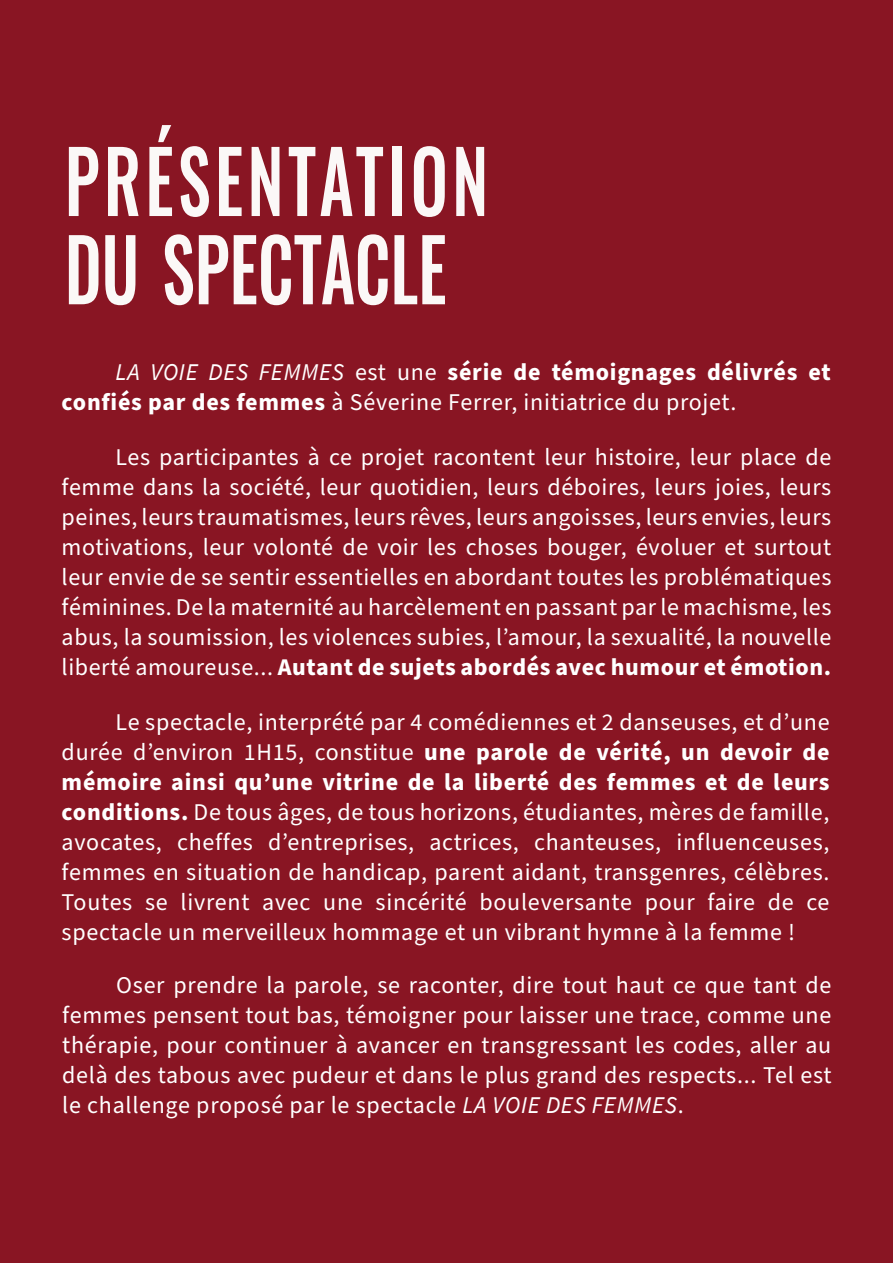
<style>
.page{position:relative;width:893px;height:1263px;background:#fff}
.page>*{position:absolute;margin:0;border:0;box-sizing:border-box;transform-origin:0 0}
.t1{font:500 85.35px/88.2px "Oswald";letter-spacing:.035em;color:#fbf8f7;scale:.78 1}
.t2{font:24px/30px "Source Sans Pro";letter-spacing:.03em;color:#fff;text-align:justify}
.t3{font:700 24px/30px "Source Sans Pro";letter-spacing:.03em;color:#fff}
.s1{font-weight:400;font-style:italic}
.s2{font-weight:400}
.s3{font-weight:700}
.s4{font-style:italic}
</style>
<div class="page">
<div style="left:1px;top:0;width:892px;height:1263px;background:#891523"></div>
<h1 class="t1" style="left:65px;top:142px;width:544px">PRÉSENTATION<br>DU SPECTACLE</h1>
<p class="t3" style="left:62px;top:358px;width:771px;text-indent:54px"><span class="s1">LA VOIE DES FEMMES</span> <span class="s2">est une</span> série de témoignages délivrés et confiés par des femmes <span class="s2">à Séverine Ferrer, initiatrice du projet.</span></p>
<p class="t2" style="left:62px;top:442px;width:771px;text-indent:54px">Les participantes à ce projet racontent leur histoire, leur place de femme dans la société, leur quotidien, leurs déboires, leurs joies, leurs peines, leurs traumatismes, leurs rêves, leurs angoisses, leurs envies, leurs motivations, leur volonté de voir les choses bouger, évoluer et surtout leur envie de se sentir essentielles en abordant toutes les problématiques féminines. De la maternité au harcèlement en passant par le machisme, les abus, la soumission, les violences subies, l’amour, la sexualité, la nouvelle liberté amoureuse... <span class="s3">Autant de sujets abordés avec humour et émotion.</span></p>
<p class="t2" style="left:62px;top:708px;width:769px;text-indent:54px">Le spectacle, interprété par 4 comédiennes et 2 danseuses, et d’une durée d’environ 1H15, constitue <span class="s3">une parole de vérité, un devoir de mémoire ainsi qu’une vitrine de la liberté des femmes et de leurs conditions.</span> De tous âges, de tous horizons, étudiantes, mères de famille, avocates, cheffes d’entreprises, actrices, chanteuses, influenceuses, femmes en situation de handicap, parent aidant, transgenres, célèbres.<br>Toutes se livrent avec une sincérité bouleversante pour faire de ce spectacle un merveilleux hommage et un vibrant hymne à la femme !</p>
<p class="t2" style="left:62px;top:971px;width:771px;text-indent:54px">Oser prendre la parole, se raconter, dire tout haut ce que tant de femmes pensent tout bas, témoigner pour laisser une trace, comme une thérapie, pour continuer à avancer en transgressant les codes, aller au delà des tabous avec pudeur et dans le plus grand des respects... Tel est le challenge proposé par le spectacle <span class="s4">LA VOIE DES FEMMES</span>.</p>
</div>
